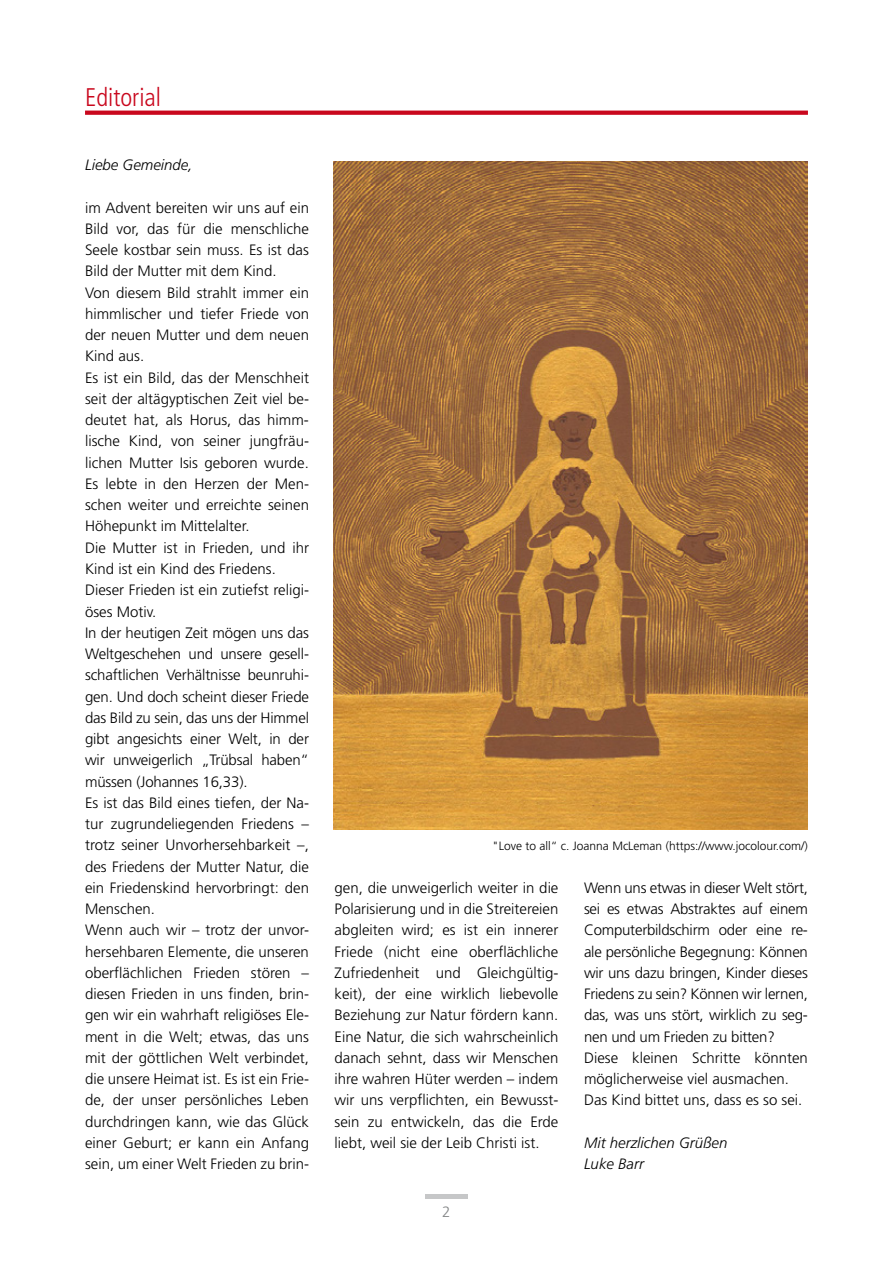
<style>
.page{position:relative;width:893px;height:1263px;background:#fff}
.page>*{position:absolute;margin:0;border:0;box-sizing:border-box;transform-origin:0 0}
.t1{font:300 condensed 25.5px "Frutiger";color:#c9071d}
.t2{font:300 15px/21.3px "Frutiger";color:#000}
.t3{font:italic 300 15px/21.3px "Frutiger";color:#000}
.t4{font:300 15px "Frutiger";color:#848687}
.t5{font:300 12px "Frutiger";color:#000}
</style>
<div class="page">
<hr style="left:425px;top:1194px;width:43px;height:4px;background:#c6c7c8">
<svg style="left:85px;top:111px;width:723px;height:4px;background:#cb1227"></svg>
<img style="left:333px;top:161px;width:475px;height:668px">
<h1 class="t1" style="left:85px;top:83px;width:78px">Editorial</h1>
<p class="t3" style="left:85px;top:154px;width:109px">Liebe Gemeinde,</p>
<p class="t2" style="left:85px;top:197px;width:225px">im Advent bereiten wir uns auf ein<br>Bild vor, das für die menschliche<br>Seele kostbar sein muss. Es ist das<br>Bild der Mutter mit dem Kind.<br>Von diesem Bild strahlt immer ein himmlischer und tiefer Friede von der neuen Mutter und dem neuen<br>Kind aus.<br>Es ist ein Bild, das der Menschheit seit der altägyptischen Zeit viel be&shy;deutet hat, als Horus, das himm&shy;lische Kind, von seiner jungfräu&shy;lichen Mutter Isis geboren wurde.<br>Es lebte in den Herzen der Men&shy;schen weiter und erreichte seinen<br>Höhepunkt im Mittelalter.<br>Die Mutter ist in Frieden, und ihr<br>Kind ist ein Kind des Friedens.<br>Dieser Frieden ist ein zutiefst religi&shy;öses Motiv.<br>In der heutigen Zeit mögen uns das<br>Weltgeschehen und unsere gesell&shy;schaftlichen Verhältnisse beunruhi&shy;gen. Und doch scheint dieser Friede das Bild zu sein, das uns der Himmel gibt angesichts einer Welt, in der wir unweigerlich „Trübsal haben“ müssen (Johannes 16,33).<br>Es ist das Bild eines tiefen, der Na&shy;tur zugrundeliegenden Friedens – trotz seiner Unvorhersehbarkeit –, des Friedens der Mutter Natur, die ein Friedenskind hervorbringt: den<br>Menschen.<br>Wenn auch wir – trotz der unvor&shy;hersehbaren Elemente, die unseren oberflächlichen Frieden stören – diesen Frieden in uns finden, brin&shy;gen wir ein wahrhaft religiöses Ele&shy;ment in die Welt; etwas, das uns mit der göttlichen Welt verbindet, die unsere Heimat ist. Es ist ein Frie&shy;de, der unser persönliches Leben durchdringen kann, wie das Glück einer Geburt; er kann ein Anfang sein, um einer Welt Frieden zu brin-</p>
<p class="t5" style="left:492px;top:839px;width:317px">"Love to all“ c. Joanna McLeman (https://www.jocolour.com/)</p>
<p class="t2" style="left:334px;top:877px;width:225px;text-align:justify">gen, die unweigerlich weiter in die Polarisierung und in die Streitereien abgleiten wird; es ist ein innerer Friede (nicht eine oberflächliche Zufriedenheit und Gleichgültig&shy;keit), der eine wirklich liebevolle Beziehung zur Natur fördern kann.<br>Eine Natur, die sich wahrscheinlich danach sehnt, dass wir Menschen ihre wahren Hüter werden – indem wir uns verpflichten, ein Bewusst&shy;sein zu entwickeln, das die Erde liebt, weil sie der Leib Christi ist.</p>
<p class="t2" style="left:584px;top:877px;width:225px">Wenn uns etwas in dieser Welt stört, sei es etwas Abstraktes auf einem Computerbildschirm oder eine re&shy;ale persönliche Begegnung: Können wir uns dazu bringen, Kinder dieses Friedens zu sein? Können wir lernen, das, was uns stört, wirklich zu seg&shy;nen und um Frieden zu bitten?<br>Diese kleinen Schritte könnten möglicherweise viel ausmachen.<br>Das Kind bittet uns, dass es so sei.</p>
<p class="t3" style="left:584px;top:1132px;width:145px">Mit herzlichen Grüßen<br>Luke Barr</p>
<p class="t4" style="left:442px;top:1203px;width:10px">2</p>
</div>
